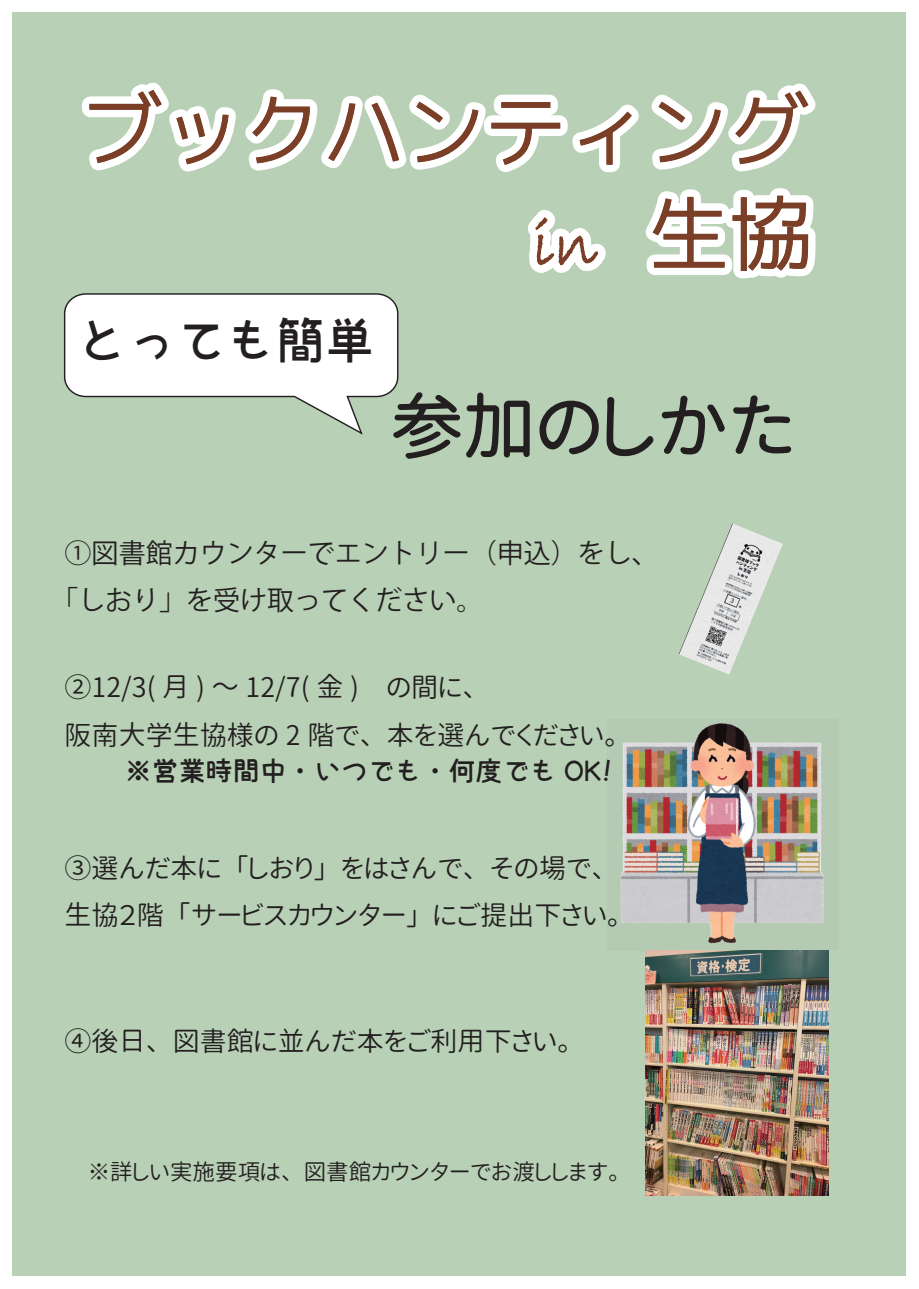
<style>
.page{position:relative;width:919px;height:1289px;background:#fff}
.page>*{position:absolute;margin:0;border:0;box-sizing:border-box;transform-origin:0 0}
.t1{font:82.2px "mgenplus 2 p light";letter-spacing:-.015em;color:#7b3f27}
.t2{font:72px "Gen Jyuu Gothic P Normal";color:#231f20}
.t3{font:68.4px "Bradley Hand ITC";color:#7b3f27}
.t4{font:49.5px "Rii Popkaku R";color:#231f20}
.t5{font:27px/47.2px "Gen Jyuu Gothic P Normal";color:#231f20}
.t6{font:27px/47.2px "Koz Go Pro";color:#231f20}
.t7{font:27px "Rii Popkaku R";color:#231f20}
.t8{font:22.5px "Gen Jyuu Gothic P Normal";color:#231f20}
.s1{font-family:"mgenplus 2 p light";font-size:82.2px}
</style>
<div class="page">
<div style="left:13px;top:13px;width:893px;height:1263px;background:#b8d0b6"></div>
<img style="left:679px;top:523px;width:103px;height:151px">
<img style="left:620px;top:723px;width:204px;height:221px">
<img style="left:645px;top:950px;width:183px;height:245px">
<svg style="left:65px;top:82px;width:751px;height:377px"></svg>
<h1 class="t1" style="left:80px;top:73px;width:730px">ブックハンティング</h1>
<h3 class="t3" style="left:533px;top:201px;width:281px">in <span class="s1">生協</span></h3>
<h3 class="t4" style="left:78px;top:315px;width:298px">とっても簡単</h3>
<h2 class="t2" style="left:391px;top:374px;width:405px">参加のしかた</h2>
<p class="t6" style="left:51px;top:530px;width:609px;text-indent:14px">①図書館カウンターでエントリー（申込）をし、「しおり」を受け取ってください。</p>
<p class="t5" style="left:65px;top:663px;width:555px">②12/3( 月 ) ～ 12/7( 金 )　の間に、<br>阪南大学生協様の 2 階で、本を選んでください。</p>
<p class="t7" style="left:125px;top:757px;width:489px">※営業時間中・いつでも・何度でも OK!</p>
<p class="t5" style="left:65px;top:843px;width:557px">③選んだ本に「しおり」をはさんで、その場で、生協２階「サービスカウンター」にご提出下さい。</p>
<p class="t5" style="left:65px;top:1017px;width:508px">④後日、図書館に並んだ本をご利用下さい。</p>
<p class="t8" style="left:88px;top:1155px;width:533px">※詳しい実施要項は、図書館カウンターでお渡しします。</p>
</div>
